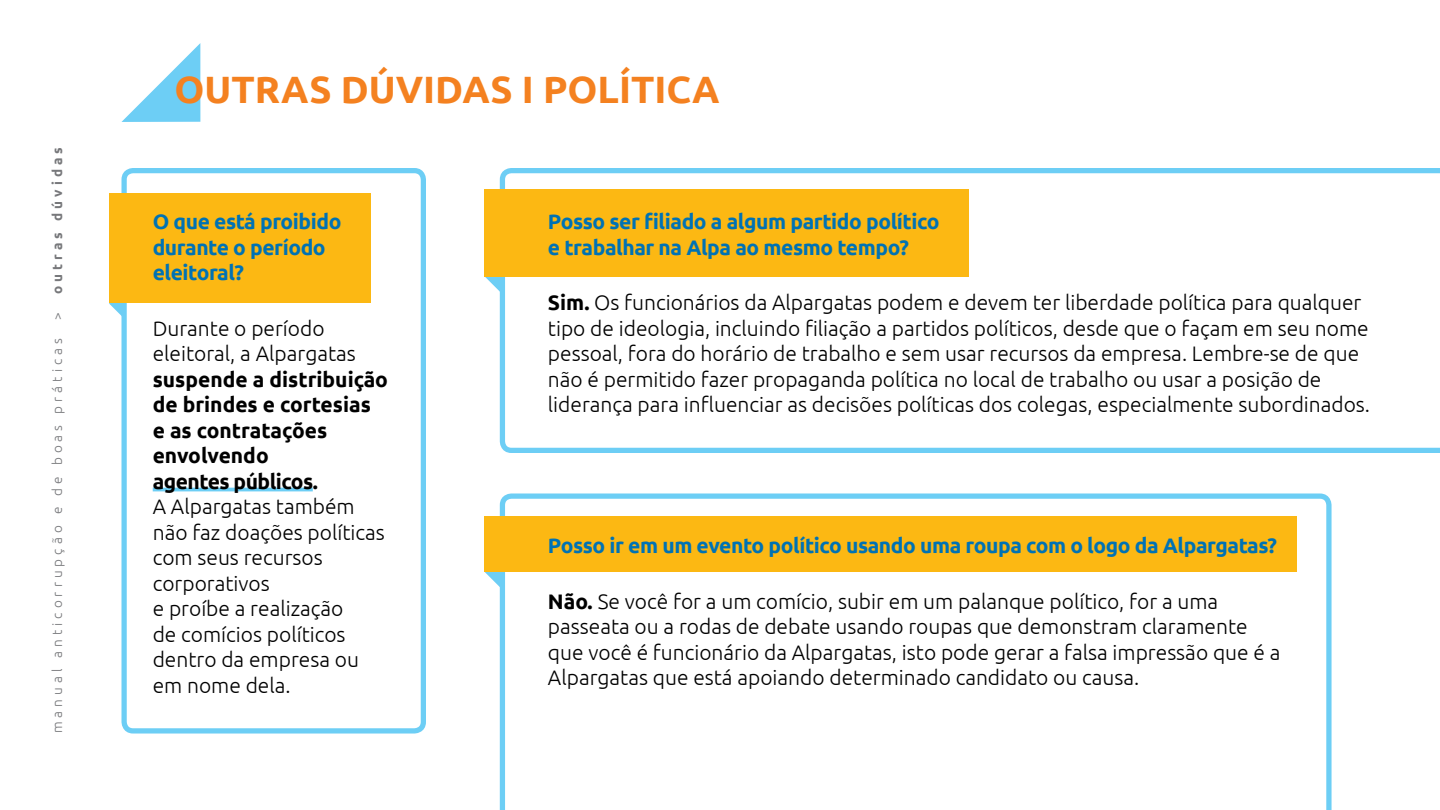
<style>
.page{position:relative;width:1440px;height:810px;background:#fff}
.page>*{position:absolute;margin:0;border:0;box-sizing:border-box;transform-origin:0 0}
.t1{font:700 38.1px "Ubuntu";color:#f48120}
.t2{font:300 21px/25.5px "Ubuntu";color:#000}
.t3{font:700 21px/25.5px "Ubuntu";letter-spacing:-.02em;color:#0072b4}
.t4{font:700 21px/25.5px "Ubuntu";color:#000}
.t5{font:300 13.5px "Ubuntu";letter-spacing:.3em;color:#77787b}
.t6{font:700 13.5px "Ubuntu";letter-spacing:.3em;color:#77787b}
.s1{font-weight:300}
.s2{font-weight:700}
</style>
<div class="page">
<svg style="left:500px;top:168px;width:940px;height:285px"></svg>
<svg style="left:500px;top:494px;width:832px;height:316px"></svg>
<svg style="left:485px;top:276px;width:16px;height:17px"></svg>
<svg style="left:485px;top:572px;width:16px;height:16px"></svg>
<div style="left:484px;top:189px;width:485px;height:87px;background:#fcb813"></div>
<div style="left:484px;top:516px;width:814px;height:56px;background:#fcb813"></div>
<svg style="left:109px;top:303px;width:13px;height:17px"></svg>
<div style="left:122px;top:168px;width:304px;height:566px;border:5px solid #6dcef5;border-radius:9px"></div>
<div style="left:109px;top:194px;width:262px;height:109px;background:#fcb813"></div>
<svg style="left:122px;top:43px;width:78px;height:79px"></svg>
<hr style="left:153px;top:488px;width:160px;height:3px;background:#6dcef5">
<p class="t6" style="left:49px;top:320px;width:174px;rotate:-90deg"><span class="s1">&gt;</span> outras dúvidas</p>
<p class="t5" style="left:49px;top:733px;width:397px;rotate:-90deg">manual anticorrupção e de boas práticas</p>
<h1 class="t1" style="left:174px;top:67px;width:547px">OUTRAS DÚVIDAS I POLÍTICA</h1>
<p class="t3" style="left:153px;top:209px;width:190px">O que está proibido durante o período eleitoral?</p>
<p class="t2" style="left:153px;top:315px;width:205px">Durante o período eleitoral, a Alpargatas</p>
<p class="t4" style="left:153px;top:366px;width:237px">suspende a distribuição de brindes e cortesias e as contratações envolvendo<br>agentes públicos.</p>
<p class="t2" style="left:153px;top:493px;width:234px">A Alpargatas também não faz doações políticas com seus recursos corporativos<br>e proíbe a realização<br>de comícios políticos dentro da empresa ou em nome dela.</p>
<p class="t3" style="left:548px;top:209px;width:393px">Posso ser filiado a algum partido político e trabalhar na Alpa ao mesmo tempo?</p>
<p class="t2" style="left:548px;top:289px;width:824px"><span class="s2">Sim.</span> Os funcionários da Alpargatas podem e devem ter liberdade política para qualquer tipo de ideologia, incluindo filiação a partidos políticos, desde que o façam em seu nome pessoal, fora do horário de trabalho e sem usar recursos da empresa. Lembre-se de que não é permitido fazer propaganda política no local de trabalho ou usar a posição de liderança para influenciar as decisões políticas dos colegas, especialmente subordinados.</p>
<p class="t3" style="left:548px;top:533px;width:731px">Posso ir em um evento político usando uma roupa com o logo da Alpargatas?</p>
<p class="t2" style="left:548px;top:588px;width:734px"><span class="s2">Não.</span> Se você for a um comício, subir em um palanque político, for a uma passeata ou a rodas de debate usando roupas que demonstram claramente que você é funcionário da Alpargatas, isto pode gerar a falsa impressão que é a Alpargatas que está apoiando determinado candidato ou causa.</p>
</div>
